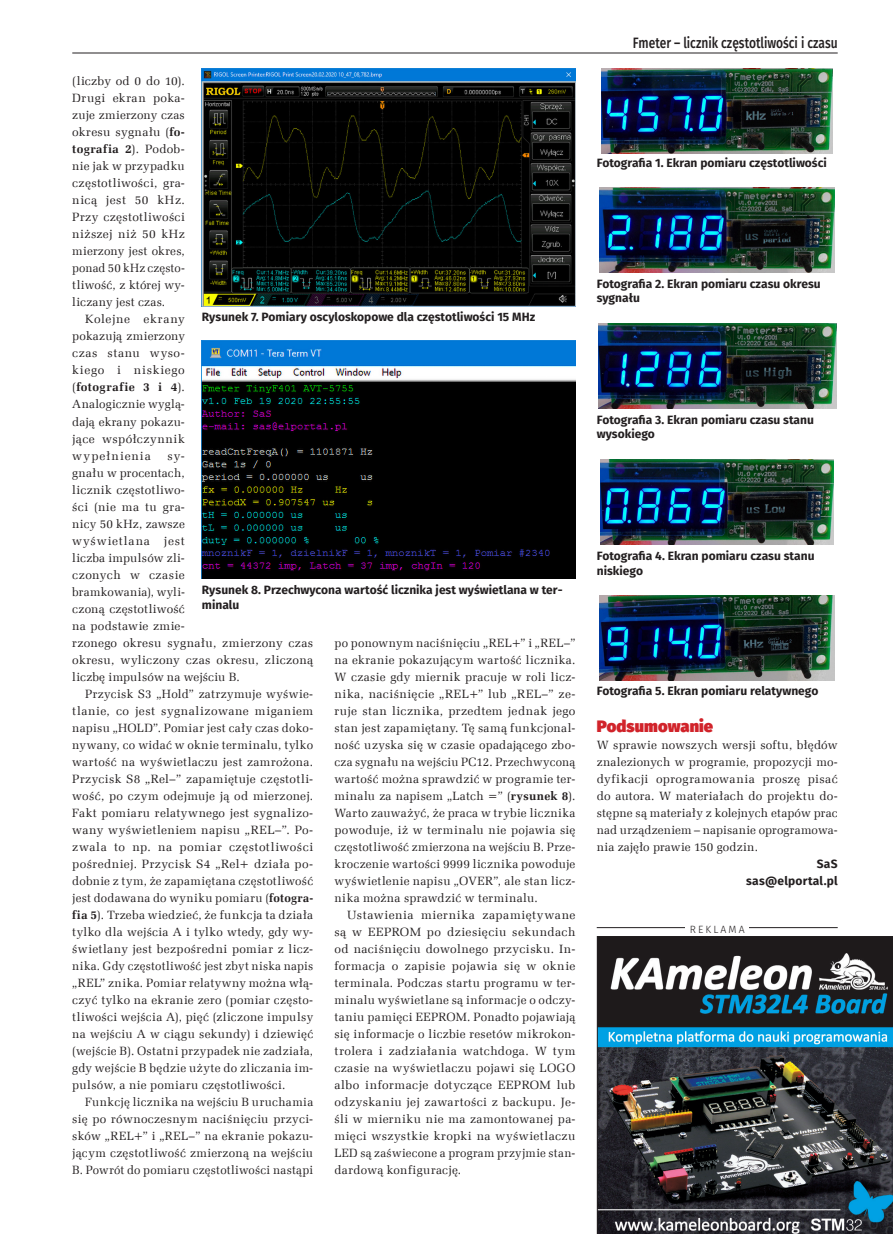
<style>
.page{position:relative;width:893px;height:1234px;background:#fff}
.page>*{position:absolute;margin:0;border:0;box-sizing:border-box;transform-origin:0 0}
._3_Srodtytul{font:900 16.5px "Fira Sans";letter-spacing:.005em;color:#d1232a}
.t1{font:500 15px "Fira Sans";color:#231f20;scale:.8 1}
._1_Body{font:12px/17px "Zapf Ellipt EU";letter-spacing:.025em;color:#231f20;text-align:justify}
._4_Podpis{font:700 12px/14.4px "Fira Sans";color:#231f20}
._0_autor{font:700 12px "Fira Sans";letter-spacing:.02em;color:#231f20}
.t2{font:300 10.5px "Fira Sans";letter-spacing:.2em;color:#231f20}
.s1{font-weight:700}
</style>
<div class="page">
<img style="left:202px;top:68px;width:373px;height:238px">
<img style="left:202px;top:340px;width:373px;height:238px">
<img style="left:602px;top:68px;width:231px;height:85px">
<img style="left:599px;top:187px;width:236px;height:85px">
<img style="left:598px;top:323px;width:238px;height:85px">
<img style="left:600px;top:459px;width:234px;height:85px">
<img style="left:600px;top:595px;width:234px;height:85px">
<hr style="left:72px;top:53px;width:766px;height:1px;background:#231f20">
<hr style="left:597px;top:927px;width:241px;height:1px;background:#231f20">
<div style="left:685px;top:918px;width:64px;height:17px;background:#fff"></div>
<svg style="left:597px;top:936px;width:296px;height:297px;background:#3c484f"></svg>
<p class="_1_Body" style="left:72px;top:73px;width:114px">(liczby od 0 do 10).<br>Drugi ekran poka&shy;zuje zmierzony czas okresu sygnału (<span class="s1">fo&shy;tografia 2</span>). Podob&shy;nie jak w przypadku częstotliwości, gra&shy;nicą jest 50 kHz.<br>Przy częstotliwości niższej niż 50 kHz mierzony jest okres, ponad 50 kHz często&shy;tliwość, z której wy&shy;liczany jest czas.</p>
<p class="_1_Body" style="left:72px;top:311px;width:114px;text-indent:13px">Kolejne ekrany pokazują zmierzony czas stanu wyso&shy;kiego i niskiego (<span class="s1">fotografie 3 i 4</span>).<br>Analogicznie wyglą&shy;dają ekrany pokazu&shy;jące współczynnik wypełnienia</p>
<p class="_4_Podpis" style="left:202px;top:308px;width:335px">Rysunek 7. Pomiary oscyloskopowe dla częstotliwości 15 MHz</p>
<p class="_1_Body" style="left:72px;top:447px;width:242px;text-align:left;text-indent:95px">sy-<br>gnału w procentach,<br>licznik częstotliwo-<br>ści (nie ma tu gra-<br>nicy 50 kHz, zawsze<br>wyświetlana jest<br>liczba impulsów zli-<br>czonych w czasie<br>bramkowania), wyli-<br>czoną częstotliwość<br>na podstawie zmie-<br>rzonego okresu sygnału, zmierzony czas okresu, wyliczony czas okresu, zliczoną liczbę impulsów na wejściu B.</p>
<p class="_1_Body" style="left:72px;top:685px;width:242px;text-indent:13px">Przycisk S3 „Hold” zatrzymuje wyświe&shy;tlanie, co jest sygnalizowane miganiem napisu „HOLD”. Pomiar jest cały czas doko&shy;nywany, co widać w oknie terminalu, tylko wartość na wyświetlaczu jest zamrożona.<br>Przycisk S8 „Rel–” zapamiętuje częstotli&shy;wość, po czym odejmuje ją od mierzonej.<br>Fakt pomiaru relatywnego jest sygnalizo&shy;wany wyświetleniem napisu „REL–”. Po&shy;zwala to np. na pomiar częstotliwości pośredniej. Przycisk S4 „Rel+ działa po&shy;dobnie z tym, że zapamiętana częstotliwość jest dodawana do wyniku pomiaru (<span class="s1">fotogra&shy;fia 5</span>). Trzeba wiedzieć, że funkcja ta działa tylko dla wejścia A i tylko wtedy, gdy wy&shy;świetlany jest bezpośredni pomiar z licz&shy;nika. Gdy częstotliwość jest zbyt niska napis „REL” znika. Pomiar relatywny można włą&shy;czyć tylko na ekranie zero (pomiar często&shy;tliwości wejścia A), pięć (zliczone impulsy na wejściu A w ciągu sekundy) i dziewięć (wejście B). Ostatni przypadek nie zadziała, gdy wejście B będzie użyte do zliczania im&shy;pulsów, a nie pomiaru częstotliwości.</p>
<p class="_1_Body" style="left:72px;top:1093px;width:242px;text-indent:13px">Funkcję licznika na wejściu B uruchamia się po równoczesnym naciśnięciu przyci&shy;sków „REL+” i „REL–” na ekranie pokazu&shy;jącym częstotliwość zmierzoną na wejściu B. Powrót do pomiaru częstotliwości nastąpi</p>
<p class="_4_Podpis" style="left:202px;top:581px;width:362px">Rysunek 8. Przechwycona wartość licznika jest wyświetlana w ter&shy;minalu</p>
<p class="_1_Body" style="left:334px;top:634px;width:242px">po ponownym naciśnięciu „REL+” i „REL–” na ekranie pokazującym wartość licznika.<br>W czasie gdy miernik pracuje w roli licz&shy;nika, naciśnięcie „REL+” lub „REL–” ze&shy;ruje stan licznika, przedtem jednak jego stan jest zapamiętany. Tę samą funkcjonal&shy;ność uzyska się w czasie opadającego zbo&shy;cza sygnału na wejściu PC12. Przechwyconą wartość można sprawdzić w programie ter&shy;minalu za napisem „Latch =” (<span class="s1">rysunek 8</span>).<br>Warto zauważyć, że praca w trybie licznika powoduje, iż w terminalu nie pojawia się częstotliwość zmierzona na wejściu B. Prze&shy;kroczenie wartości 9999 licznika powoduje wyświetlenie napisu „OVER”, ale stan licz&shy;nika można sprawdzić w terminalu.</p>
<p class="_1_Body" style="left:334px;top:906px;width:242px;text-indent:13px">Ustawienia miernika zapamiętywane są w EEPROM po dziesięciu sekundach od naciśnięciu dowolnego przycisku. In&shy;formacja o zapisie pojawia się w oknie terminala. Podczas startu programu w ter&shy;minalu wyświetlane są informacje o odczy&shy;taniu pamięci EEPROM. Ponadto pojawiają się informacje o liczbie resetów mikrokon&shy;trolera i zadziałania watchdoga. W tym czasie na wyświetlaczu pojawi się LOGO albo informacje dotyczące EEPROM lub odzyskaniu jej zawartości z backupu. Je&shy;śli w mierniku nie ma zamontowanej pa&shy;mięci wszystkie kropki na wyświetlaczu LED są zaświecone a program przyjmie stan&shy;dardową konfigurację.</p>
<p class="t1" style="left:633px;top:31px;width:257px">Fmeter – licznik częstotliwości i czasu</p>
<p class="_4_Podpis" style="left:597px;top:155px;width:232px">Fotografia 1. Ekran pomiaru częstotliwości</p>
<p class="_4_Podpis" style="left:597px;top:275px;width:226px">Fotografia 2. Ekran pomiaru czasu okresu sygnału</p>
<p class="_4_Podpis" style="left:597px;top:411px;width:219px">Fotografia 3. Ekran pomiaru czasu stanu wysokiego</p>
<p class="_4_Podpis" style="left:597px;top:547px;width:219px">Fotografia 4. Ekran pomiaru czasu stanu niskiego</p>
<p class="_4_Podpis" style="left:597px;top:682px;width:223px">Fotografia 5. Ekran pomiaru relatywnego</p>
<p class="_3_Srodtytul" style="left:597px;top:710px;width:118px">Podsumowanie</p>
<p class="_1_Body" style="left:597px;top:736px;width:242px">W sprawie nowszych wersji softu, błędów znalezionych w programie, propozycji mo&shy;dyfikacji oprogramowania proszę pisać do autora. W materiałach do projektu do&shy;stępne są materiały z kolejnych etapów prac nad urządzeniem – napisanie oprogramowa&shy;nia zajęło prawie 150 godzin.</p>
<p class="_0_autor" style="left:817px;top:853px;width:22px">SaS</p>
<p class="_0_autor" style="left:746px;top:870px;width:93px">sas@elportal.pl</p>
<p class="t2" style="left:690px;top:921px;width:56px">REKLAMA</p>
</div>
